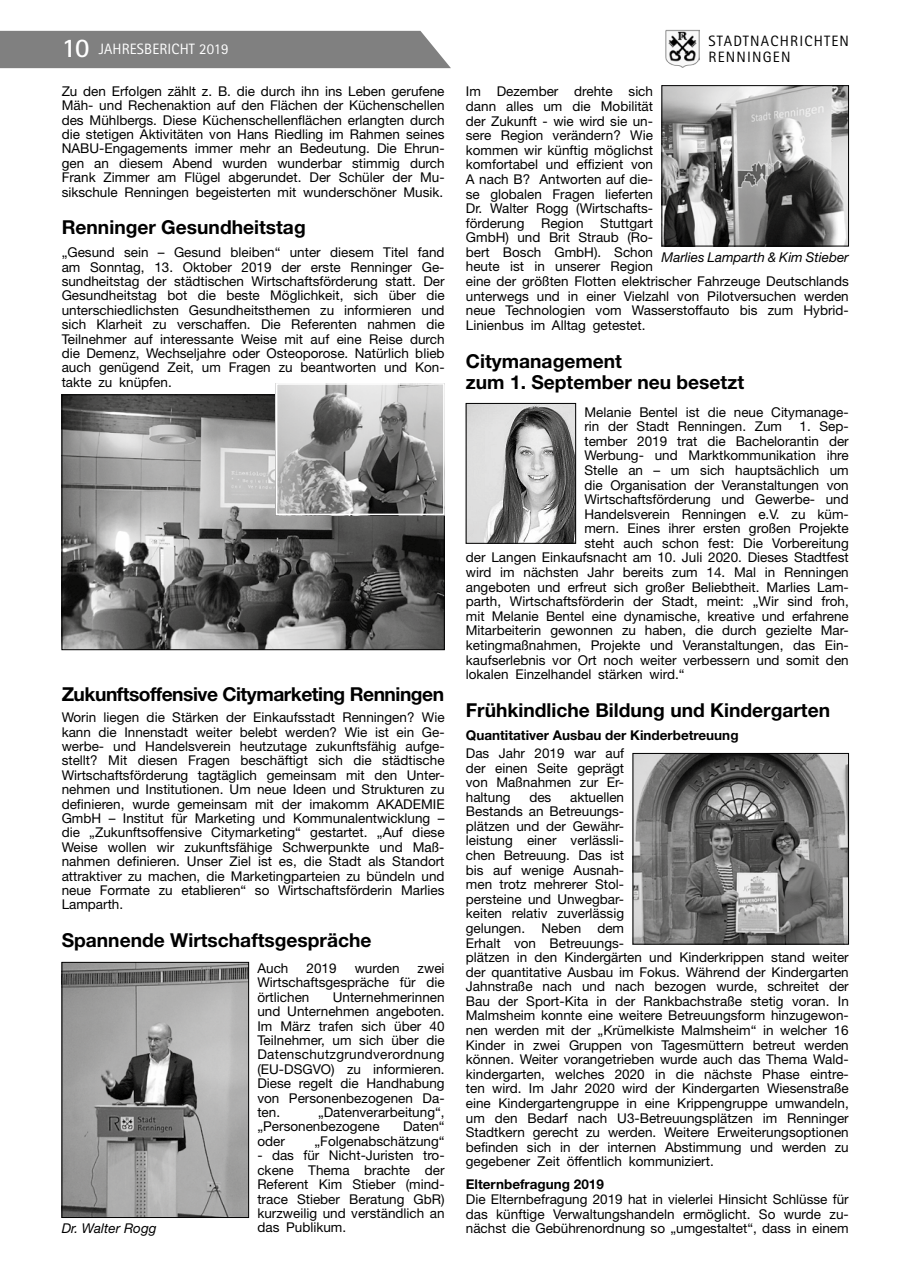
<style>
.page{position:relative;width:902px;height:1280px;background:#fff}
.page>*{position:absolute;margin:0;border:0;box-sizing:border-box;transform-origin:0 0}
.t1{font:700 27px "Rotis Sans Serif";color:#fff}
.t2{font:700 19.2px/20.9px "Helvetica Neue";color:#000}
.t3{font:700 19.2px "Helvetica Neue";letter-spacing:-.025em;color:#000}
.t4{font:15px "Rotis Sans Serif";letter-spacing:.08em;color:#000}
.t5{font:15px "Rotis Sans Serif";letter-spacing:.01em;color:#fff}
.t6{font:13.5px/14.5px "Helvetica Neue";color:#000;text-align:justify}
.t7{font:700 13.5px "Helvetica Neue";color:#000}
.t8{font:italic 13.5px "Helvetica Neue";color:#000}
</style>
<div class="page">
<div style="left:0;top:31px;width:451px;height:37px;background:#808080"></div>
<img style="left:665px;top:30px;width:34px;height:38px">
<img style="left:64px;top:397px;width:378px;height:251px">
<div style="left:62px;top:395px;width:382px;height:255px;border:1px solid #000"></div>
<img style="left:279px;top:386px;width:162px;height:126px">
<div style="left:276px;top:383px;width:168px;height:132px;border:2px solid #fff"></div>
<img style="left:64px;top:964px;width:183px;height:252px">
<div style="left:62px;top:962px;width:187px;height:256px;border:1px solid #000"></div>
<img style="left:663px;top:87px;width:183px;height:157px">
<div style="left:661px;top:85px;width:187px;height:161px;border:1px solid #000"></div>
<img style="left:468px;top:405px;width:106px;height:137px">
<div style="left:466px;top:403px;width:110px;height:141px;border:1px solid #000"></div>
<img style="left:634px;top:755px;width:212px;height:187px">
<div style="left:632px;top:753px;width:216px;height:191px;border:1px solid #000"></div>
<p class="t4" style="left:708px;top:32px;width:142px">STADTNACHRICHTEN</p>
<h1 class="t1" style="left:62px;top:31px;width:29px">10</h1>
<p class="t4" style="left:708px;top:48px;width:84px">RENNINGEN</p>
<p class="t5" style="left:99px;top:40px;width:15px">JAHRE</p>
<p class="t5" style="left:137px;top:40px;width:24px">SBERICHT</p>
<p class="t5" style="left:199px;top:40px;width:31px">2019</p>
<p class="t6" style="left:62px;top:83px;width:384px">Zu den Erfolgen zählt z. B. die durch ihn ins Leben gerufene Mäh- und Rechenaktion auf den Flächen der Küchenschellen des Mühlbergs. Diese Küchenschellenflächen erlangten durch die stetigen Aktivitäten von Hans Riedling im Rahmen seines NABU-Engagements immer mehr an Bedeutung. Die Ehrun&shy;gen an diesem Abend wurden wunderbar stimmig durch Frank Zimmer am Flügel abgerundet. Der Schüler der Mu&shy;sikschule Renningen begeisterten mit wunderschöner Musik.</p>
<h2 class="t2" style="left:62px;top:217px;width:245px">Renninger Gesundheitstag</h2>
<p class="t6" style="left:62px;top:245px;width:384px">„Gesund sein – Gesund bleiben“ unter diesem Titel fand am Sonntag, 13. Oktober 2019 der erste Renninger Ge&shy;sundheitstag der städtischen Wirtschaftsförderung statt. Der Gesundheitstag bot die beste Möglichkeit, sich über die unterschiedlichsten Gesundheitsthemen zu informieren und sich Klarheit zu verschaffen. Die Referenten nahmen die Teilnehmer auf interessante Weise mit auf eine Reise durch die Demenz, Wechseljahre oder Osteoporose. Natürlich blieb auch genügend Zeit, um Fragen zu beantworten und Kon&shy;takte zu knüpfen.</p>
<p class="t6" style="left:466px;top:84px;width:384px;text-align:left">Im Dezember drehte sich<br>dann alles um die Mobilität<br>der Zukunft - wie wird sie un-<br>sere Region verändern? Wie<br>kommen wir künftig möglichst<br>komfortabel und effizient von<br>A nach B? Antworten auf die-<br>se globalen Fragen lieferten<br>Dr. Walter Rogg (Wirtschafts-<br>förderung Region Stuttgart<br>GmbH) und Brit Straub (Ro-<br>bert Bosch GmbH). Schon<br>heute ist in unserer Region<br>eine der größten Flotten elektrischer Fahrzeuge Deutschlands unterwegs und in einer Vielzahl von Pilotversuchen werden neue Technologien vom Wasserstoffauto bis zum Hybrid-Linienbus im Alltag getestet.</p>
<h2 class="t2" style="left:466px;top:350px;width:280px">Citymanagement<br>zum 1. September neu besetzt</h2>
<p class="t6" style="left:584px;top:404px;width:266px">Melanie Bentel ist die neue Citymanage&shy;rin der Stadt Renningen. Zum</p>
<p class="t8" style="left:661px;top:249px;width:189px">Marlies Lamparth &amp; Kim Stieber</p>
<p class="t6" style="left:799px;top:419px;width:51px">1. Sep-</p>
<p class="t6" style="left:584px;top:433px;width:266px">tember 2019 trat die Bachelorantin der</p>
<p class="t6" style="left:584px;top:448px;width:266px">Werbung- und Marktkommunikation ihre</p>
<p class="t6" style="left:584px;top:463px;width:266px">Stelle an – um sich hauptsächlich um</p>
<p class="t6" style="left:584px;top:477px;width:266px">die Organisation der Veranstaltungen von</p>
<p class="t6" style="left:584px;top:492px;width:266px">Wirtschaftsförderung und Gewerbe- und</p>
<p class="t6" style="left:584px;top:506px;width:266px">Handelsverein Renningen e.V. zu küm-</p>
<p class="t6" style="left:584px;top:521px;width:266px">mern. Eines ihrer ersten großen Projekte</p>
<p class="t6" style="left:584px;top:536px;width:266px">steht auch schon fest: Die Vorbereitung</p>
<p class="t6" style="left:466px;top:550px;width:384px">der Langen Einkaufsnacht am 10. Juli 2020. Dieses Stadtfest</p>
<p class="t6" style="left:466px;top:565px;width:384px">wird im nächsten Jahr bereits zum 14. Mal in Renningen</p>
<p class="t6" style="left:466px;top:579px;width:384px">angeboten und erfreut sich großer Beliebtheit. Marlies Lam-</p>
<p class="t6" style="left:466px;top:594px;width:384px">parth, Wirtschaftsförderin der Stadt, meint: „Wir sind froh,</p>
<p class="t6" style="left:466px;top:608px;width:384px">mit Melanie Bentel eine dynamische, kreative und erfahrene</p>
<p class="t6" style="left:466px;top:623px;width:384px">Mitarbeiterin gewonnen zu haben, die durch gezielte Mar-</p>
<p class="t6" style="left:466px;top:638px;width:384px">ketingmaßnahmen, Projekte und Veranstaltungen, das Ein-</p>
<p class="t6" style="left:466px;top:652px;width:384px">kaufserlebnis vor Ort noch weiter verbessern und somit den</p>
<p class="t6" style="left:466px;top:667px;width:220px">lokalen Einzelhandel stärken wird.“</p>
<h2 class="t2" style="left:466px;top:699px;width:366px">Frühkindliche Bildung und Kindergarten</h2>
<p class="t7" style="left:466px;top:727px;width:274px">Quantitativer Ausbau der Kinderbetreuung</p>
<p class="t6" style="left:466px;top:746px;width:160px">Das Jahr 2019 war auf der einen Seite geprägt von Maßnahmen zur Er&shy;haltung</p>
<h2 class="t3" style="left:62px;top:683px;width:384px">Zukunftsoffensive Citymarketing Renningen</h2>
<p class="t6" style="left:62px;top:710px;width:384px">Worin liegen die Stärken der Einkaufsstadt Renningen? Wie kann die Innenstadt weiter belebt werden? Wie ist ein Ge&shy;werbe- und Handelsverein heutzutage zukunftsfähig aufge&shy;stellt? Mit diesen Fragen beschäftigt sich die städtische Wirtschaftsförderung tagtäglich gemeinsam mit den Unter&shy;nehmen und Institutionen. Um neue Ideen und Strukturen zu definieren, wurde gemeinsam mit der imakomm AKADEMIE GmbH – Institut für Marketing und Kommunalentwicklung – die „Zukunftsoffensive Citymarketing“ gestartet. „Auf diese Weise wollen wir zukunftsfähige Schwerpunkte und Maß&shy;nahmen definieren. Unser Ziel ist es, die Stadt als Standort attraktiver zu machen, die Marketingparteien zu bündeln und neue Formate zu etablieren“ so Wirtschaftsförderin Marlies Lamparth.</p>
<h2 class="t2" style="left:62px;top:929px;width:311px">Spannende Wirtschaftsgespräche</h2>
<p class="t6" style="left:466px;top:789px;width:384px;text-align:left;text-indent:104px">aktuellen<br>Bestands an Betreuungs-<br>plätzen und der Gewähr-<br>leistung einer verlässli-<br>chen Betreuung. Das ist<br>bis auf wenige Ausnah-<br>men trotz mehrerer Stol-<br>persteine und Unwegbar-<br>keiten relativ zuverlässig<br>gelungen. Neben dem<br>Erhalt von Betreuungs-<br>plätzen in den Kindergärten und Kinderkrippen stand weiter der quantitative Ausbau im Fokus. Während der Kindergarten Jahnstraße nach und nach bezogen wurde, schreitet der Bau der Sport-Kita in der Rankbachstraße stetig voran. In Malmsheim konnte eine weitere Betreuungsform hinzugewon&shy;nen werden mit der „Krümelkiste Malmsheim“ in welcher 16<br>Kinder in zwei Gruppen von Tagesmüttern betreut werden können. Weiter vorangetrieben wurde auch das Thema Wald&shy;kindergarten, welches 2020 in die nächste Phase eintre&shy;ten wird. Im Jahr 2020 wird der Kindergarten Wiesenstraße eine Kindergartengruppe in eine Krippengruppe umwandeln, um den Bedarf nach U3-Betreuungsplätzen im Renninger Stadtkern gerecht zu werden. Weitere Erweiterungsoptionen befinden sich in der internen Abstimmung und werden zu gegebener Zeit öffentlich kommuniziert.</p>
<p class="t7" style="left:466px;top:1176px;width:140px">Elternbefragung 2019</p>
<p class="t6" style="left:466px;top:1191px;width:384px">Die Elternbefragung 2019 hat in vielerlei Hinsicht Schlüsse für das künftige Verwaltungshandeln ermöglicht. So wurde zu&shy;nächst die Gebührenordnung so „umgestaltet“, dass in einem</p>
<p class="t6" style="left:529px;top:789px;width:24px">des</p>
<p class="t6" style="left:257px;top:961px;width:33px">Auch</p>
<p class="t6" style="left:306px;top:961px;width:32px">2019</p>
<p class="t6" style="left:355px;top:961px;width:46px">wurden</p>
<p class="t6" style="left:257px;top:961px;width:189px;text-indent:160px">zwei Wirtschaftsgespräche für die örtlichen</p>
<p class="t6" style="left:257px;top:990px;width:189px;text-indent:75px">Unternehmerinnen und Unternehmen angeboten.<br>Im März trafen sich über 40<br>Teilnehmer, um sich über die Datenschutzgrundverordnung (EU-DSGVO) zu informieren.<br>Diese regelt die Handhabung von Personenbezogenen Da&shy;ten.</p>
<p class="t6" style="left:257px;top:1105px;width:189px;text-indent:61px">„Datenverarbeitung“, „Personenbezogene</p>
<p class="t6" style="left:403px;top:1119px;width:43px">Daten“</p>
<p class="t6" style="left:257px;top:1133px;width:29px">oder</p>
<p class="t6" style="left:314px;top:1133px;width:132px">„Folgenabschätzung“</p>
<p class="t6" style="left:257px;top:1148px;width:189px">- das für Nicht-Juristen tro&shy;ckene Thema brachte der Referent Kim Stieber (mind&shy;trace Stieber Beratung GbR) kurzweilig und verständlich an das Publikum.</p>
<p class="t8" style="left:62px;top:1220px;width:96px">Dr. Walter Rogg</p>
</div>
